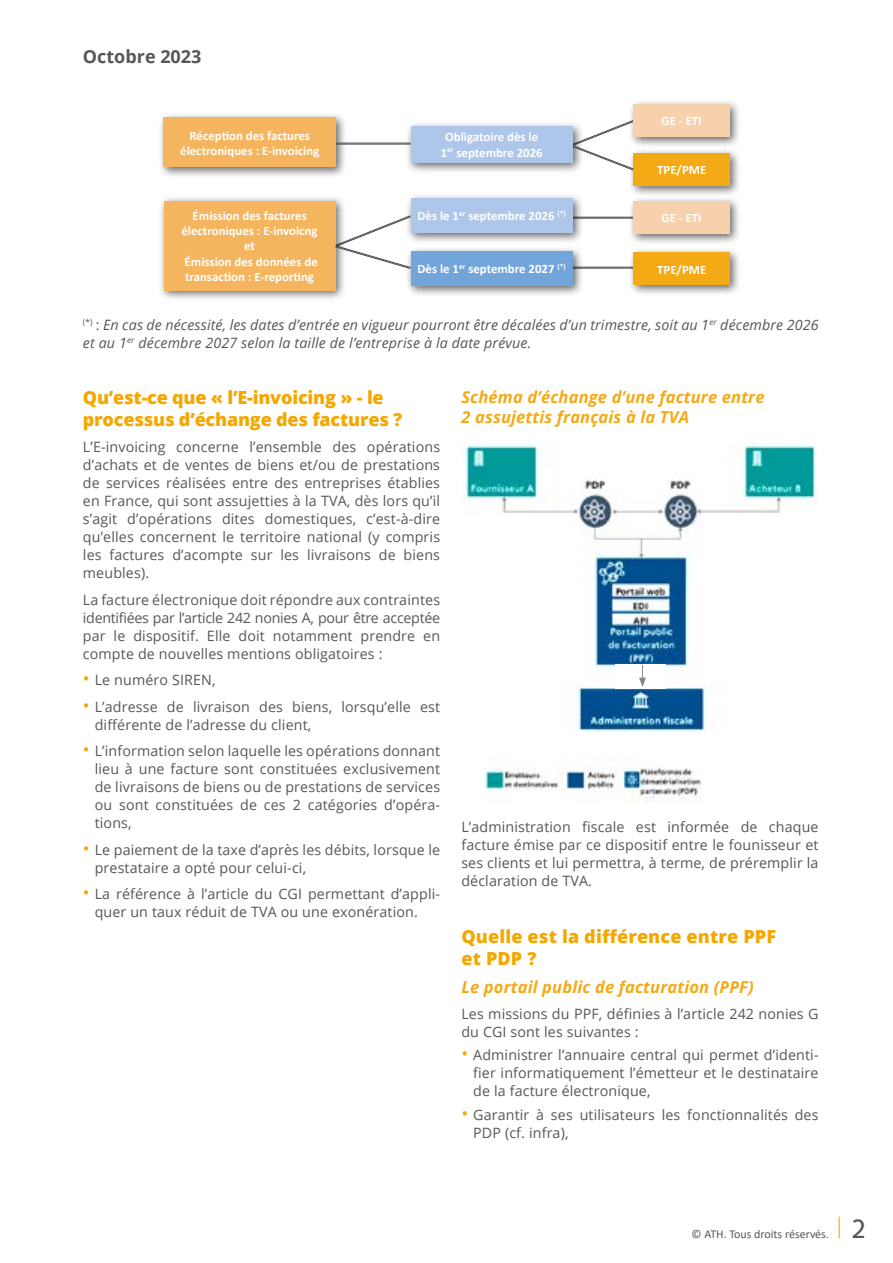
<style>
.page{position:relative;width:893px;height:1263px;background:#fff}
.page>*{position:absolute;margin:0;border:0;box-sizing:border-box;transform-origin:0 0}
.t1{font:27.45px "Alber";color:#575756}
.t2{font:800 18px/21.6px "Open Sans";letter-spacing:-.01em;color:#f4a700}
.t3{font:800 18px/21.6px "Open Sans";letter-spacing:.01em;color:#f4a700}
.t4{font:700 18px "Open Sans";color:#575756}
.t5{font:italic 700 16.5px/19.8px "Open Sans";letter-spacing:.01em;color:#f4aa15}
.t6{font:14.25px/18px "Open Sans";letter-spacing:.01em;color:#575756;text-align:justify}
.t7{font:italic 14.25px/18px "Open Sans";letter-spacing:.01em;color:#575756}
.t8{font:700 12.9px/15.5px "Calibri";color:#fff;text-align:center}
.t9{font:12px "Calibri";color:#575756}
.s1{font-style:normal}
.s2{font-size:18px;color:#f4a700}
</style>
<div class="page">
<hr style="left:838px;top:1216px;width:2px;height:22px;background:#f4a700">
<hr style="left:573px;top:267px;width:65px;height:1px;background:#4a4a49">
<hr style="left:573px;top:268px;width:65px;height:1px;background:#4a4a49">
<hr style="left:573px;top:217px;width:65px;height:1px;background:#4a4a49">
<hr style="left:573px;top:218px;width:65px;height:1px;background:#4a4a49">
<div style="left:159px;top:113px;width:189px;height:66px;background:#000;opacity:.6"></div>
<div style="left:164px;top:118px;width:172px;height:49px;background:#f5b55f"></div>
<div style="left:406px;top:121px;width:178px;height:53px;background:#000;opacity:.6"></div>
<div style="left:411px;top:126px;width:162px;height:36px;background:#aec6e9"></div>
<hr style="left:336px;top:143px;width:75px;height:1px;background:#4a4a49">
<hr style="left:336px;top:144px;width:75px;height:1px;background:#4a4a49">
<div style="left:159px;top:196px;width:187px;height:105px;background:#000;opacity:.6"></div>
<div style="left:164px;top:201px;width:171px;height:89px;background:#f5b55f"></div>
<div style="left:629px;top:99px;width:112px;height:48px;background:#000;opacity:.6"></div>
<div style="left:634px;top:104px;width:96px;height:32px;background:#f7d1ab"></div>
<div style="left:629px;top:148px;width:112px;height:48px;background:#000;opacity:.6"></div>
<div style="left:634px;top:153px;width:96px;height:32px;background:#f4aa15"></div>
<svg style="left:572px;top:120px;width:62px;height:51px"></svg>
<div style="left:406px;top:193px;width:178px;height:51px;background:#000;opacity:.6"></div>
<div style="left:411px;top:198px;width:162px;height:35px;background:#aec6e9"></div>
<div style="left:406px;top:246px;width:178px;height:51px;background:#000;opacity:.6"></div>
<div style="left:411px;top:251px;width:162px;height:34px;background:#72a5d9"></div>
<div style="left:629px;top:197px;width:112px;height:48px;background:#000;opacity:.6"></div>
<div style="left:634px;top:202px;width:96px;height:32px;background:#f7d1ab"></div>
<div style="left:629px;top:248px;width:112px;height:48px;background:#000;opacity:.6"></div>
<div style="left:634px;top:253px;width:96px;height:32px;background:#f4aa15"></div>
<svg style="left:335px;top:215px;width:76px;height:54px"></svg>
<img style="left:462px;top:443px;width:355px;height:360px">
<div style="left:615px;top:664px;width:50px;height:24px;background:#fff"></div>
<svg style="left:639px;top:665px;width:7px;height:22px"></svg>
<p class="t4" style="left:83px;top:43px;width:120px">Octobre 2023</p>
<p class="t8" style="left:180px;top:127px;width:141px">Réception des factures électroniques : E-invoicing</p>
<p class="t8" style="left:441px;top:129px;width:104px">Obligatoire dès le<br>1<sup>er</sup> septembre 2026</p>
<p class="t8" style="left:182px;top:207px;width:138px">Émission des factures électroniques : E-invoicng et<br>Émission des données de transaction : E-reporting</p>
<p class="t8" style="left:417px;top:208px;width:150px">Dès le 1<sup>er</sup> septembre 2026 <sup>(*)</sup></p>
<p class="t8" style="left:417px;top:261px;width:150px">Dès le 1<sup>er</sup> septembre 2027 <sup>(*)</sup></p>
<p class="t8" style="left:661px;top:113px;width:42px">GE - ETI</p>
<p class="t8" style="left:657px;top:162px;width:51px">TPE/PME</p>
<p class="t8" style="left:661px;top:210px;width:42px">GE - ETI</p>
<p class="t8" style="left:657px;top:261px;width:51px">TPE/PME</p>
<p class="t7" style="left:83px;top:315px;width:737px"><sup>(*)</sup> <span class="s1">:</span> En cas de nécessité, les dates d’entrée en vigueur pourront être décalées d’un trimestre, soit au 1<sup>er</sup> décembre 2026 et au 1<sup>er</sup> décembre 2027 selon la taille de l’entreprise à la date prévue.</p>
<p class="t2" style="left:83px;top:386px;width:321px">Qu’est-ce que « l’E-invoicing » - le processus d’échange des factures ?</p>
<p class="t6" style="left:83px;top:437px;width:359px">L’E-invoicing concerne l’ensemble des opérations d’achats et de ventes de biens et/ou de prestations de services réalisées entre des entreprises établies en France, qui sont assujetties à la TVA, dès lors qu’il s’agit d’opérations dites domestiques, c’est-à-dire qu’elles concernent le territoire national (y compris les factures d’acompte sur les livraisons de biens meubles).</p>
<p class="t6" style="left:83px;top:590px;width:359px">La facture électronique doit répondre aux contraintes identifiées par l’article 242 nonies A, pour être acceptée par le dispositif. Elle doit notamment prendre en compte de nouvelles mentions obligatoires :</p>
<p class="t6" style="left:83px;top:670px;width:134px"><span class="s2">•</span> Le numéro SIREN,</p>
<p class="t6" style="left:95px;top:697px;width:347px;text-indent:-12px"><span class="s2">•</span> L’adresse de livraison des biens, lorsqu’elle est différente de l’adresse du client,</p>
<p class="t6" style="left:95px;top:741px;width:347px;text-indent:-12px"><span class="s2">•</span> L’information selon laquelle les opérations donnant lieu à une facture sont constituées exclusivement de livraisons de biens ou de prestations de services ou sont constituées de ces 2 catégories d’opéra&shy;tions,</p>
<p class="t6" style="left:95px;top:840px;width:347px;text-indent:-12px"><span class="s2">•</span> Le paiement de la taxe d’après les débits, lorsque le prestataire a opté pour celui-ci,</p>
<p class="t6" style="left:95px;top:884px;width:347px;text-indent:-12px"><span class="s2">•</span> La référence à l’article du CGI permettant d’appli&shy;quer un taux réduit de TVA ou une exonération.</p>
<p class="t5" style="left:461px;top:386px;width:305px">Schéma d’échange d’une facture entre<br>2 assujettis français à la TVA</p>
<p class="t6" style="left:461px;top:818px;width:359px">L’administration fiscale est informée de chaque facture émise par ce dispositif entre le founisseur et ses clients et lui permettra, à terme, de préremplir la déclaration de TVA.</p>
<p class="t3" style="left:461px;top:925px;width:316px">Quelle est la différence entre PPF et PDP ?</p>
<p class="t5" style="left:461px;top:976px;width:294px">Le portail public de facturation (PPF)</p>
<p class="t6" style="left:461px;top:1005px;width:359px">Les missions du PPF, définies à l’article 242 nonies G du CGI sont les suivantes :</p>
<p class="t6" style="left:473px;top:1046px;width:347px;text-indent:-12px"><span class="s2">•</span> Administrer l’annuaire central qui permet d’identi&shy;fier informatiquement l’émetteur et le destinataire de la facture électronique,</p>
<p class="t6" style="left:473px;top:1105px;width:347px;text-indent:-12px"><span class="s2">•</span> Garantir à ses utilisateurs les fonctionnalités des<br>PDP (cf. infra),</p>
<p class="t9" style="left:692px;top:1226px;width:139px">© ATH. Tous droits réservés.</p>
<h1 class="t1" style="left:851px;top:1212px;width:16px">2</h1>
</div>
